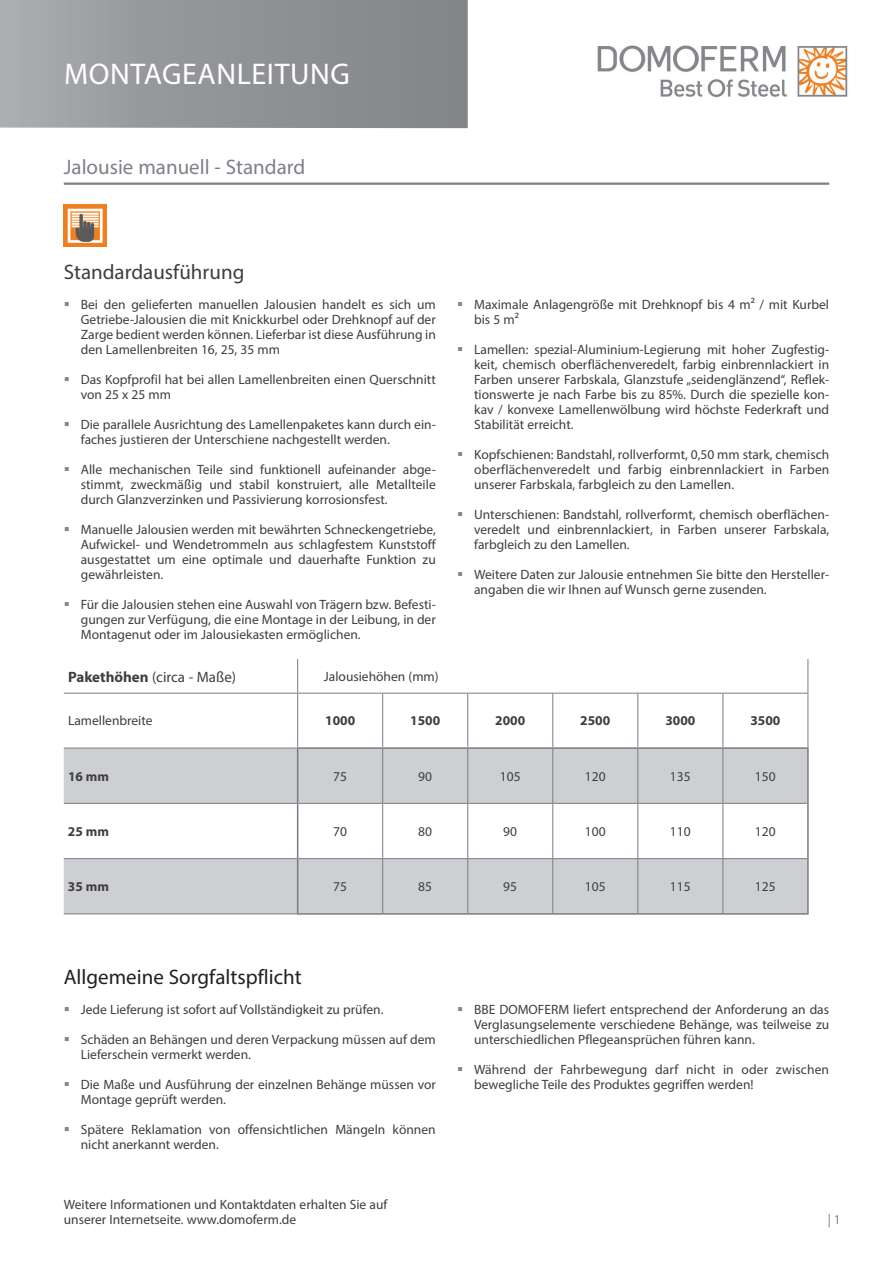
<style>
.page{position:relative;width:893px;height:1263px;background:#fff}
.page>*{position:absolute;margin:0;border:0;box-sizing:border-box;transform-origin:0 0}
.t1{font:30px "Myriad Pro";letter-spacing:.02em;color:#fff}
.t2{font:21px "Myriad Pro";color:#231f20}
.t3{font:21px "Myriad Pro";color:#7f8087}
.t4{font:21px "Myriad Pro";color:#3e3e3f}
.t5{font:15px "Myriad Pro";color:#3e3e3f}
.t6{font:13.5px/15px "Myriad Pro";color:#3e3e3f}
.t7{font:700 13.5px "Myriad Pro";color:#3e3e3f}
.t8{font:13.5px "Myriad Pro";color:#7f8087}
.s1{font-weight:700}
</style>
<div class="page">
<svg style="left:0;top:0;width:468px;height:128px;background:#939598"></svg>
<img style="left:597px;top:45px;width:251px;height:53px">
<hr style="left:64px;top:183px;width:765px;height:2px;background:#7f8087">
<svg style="left:64px;top:749px;width:743px;height:164px;fill:#cdcfd3"></svg>
<hr style="left:297px;top:659px;width:1px;height:34px;background:#787c82">
<hr style="left:807px;top:659px;width:1px;height:34px;background:#787c82">
<hr style="left:297px;top:693px;width:1px;height:54px;background:#787c82">
<hr style="left:382px;top:693px;width:1px;height:54px;background:#787c82">
<hr style="left:467px;top:693px;width:1px;height:54px;background:#787c82">
<hr style="left:552px;top:693px;width:1px;height:54px;background:#787c82">
<hr style="left:637px;top:693px;width:1px;height:54px;background:#787c82">
<hr style="left:722px;top:693px;width:1px;height:54px;background:#787c82">
<hr style="left:807px;top:693px;width:1px;height:54px;background:#787c82">
<hr style="left:64px;top:748px;width:233px;height:1px;background:#787c82">
<hr style="left:382px;top:749px;width:1px;height:54px;background:#787c82">
<hr style="left:467px;top:749px;width:1px;height:54px;background:#787c82">
<hr style="left:552px;top:749px;width:1px;height:54px;background:#787c82">
<hr style="left:637px;top:749px;width:1px;height:54px;background:#787c82">
<hr style="left:722px;top:749px;width:1px;height:54px;background:#787c82">
<hr style="left:64px;top:803px;width:233px;height:1px;background:#787c82">
<hr style="left:298px;top:803px;width:85px;height:1px;background:#787c82">
<hr style="left:383px;top:803px;width:85px;height:1px;background:#787c82">
<hr style="left:382px;top:804px;width:1px;height:54px;background:#787c82">
<hr style="left:468px;top:803px;width:85px;height:1px;background:#787c82">
<hr style="left:467px;top:804px;width:1px;height:54px;background:#787c82">
<hr style="left:553px;top:803px;width:85px;height:1px;background:#787c82">
<hr style="left:552px;top:804px;width:1px;height:54px;background:#787c82">
<hr style="left:638px;top:803px;width:85px;height:1px;background:#787c82">
<hr style="left:637px;top:804px;width:1px;height:54px;background:#787c82">
<hr style="left:723px;top:803px;width:84px;height:1px;background:#787c82">
<hr style="left:722px;top:804px;width:1px;height:54px;background:#787c82">
<hr style="left:64px;top:858px;width:233px;height:1px;background:#787c82">
<hr style="left:298px;top:858px;width:85px;height:1px;background:#787c82">
<hr style="left:383px;top:858px;width:85px;height:1px;background:#787c82">
<hr style="left:382px;top:859px;width:1px;height:54px;background:#787c82">
<hr style="left:468px;top:858px;width:85px;height:1px;background:#787c82">
<hr style="left:467px;top:859px;width:1px;height:54px;background:#787c82">
<hr style="left:553px;top:858px;width:85px;height:1px;background:#787c82">
<hr style="left:552px;top:859px;width:1px;height:54px;background:#787c82">
<hr style="left:638px;top:858px;width:85px;height:1px;background:#787c82">
<hr style="left:637px;top:859px;width:1px;height:54px;background:#787c82">
<hr style="left:723px;top:858px;width:84px;height:1px;background:#787c82">
<hr style="left:722px;top:859px;width:1px;height:54px;background:#787c82">
<hr style="left:64px;top:913px;width:233px;height:1px;background:#787c82">
<hr style="left:64px;top:693px;width:234px;height:1px;background:#787c82">
<hr style="left:298px;top:693px;width:85px;height:1px;background:#787c82">
<hr style="left:383px;top:693px;width:85px;height:1px;background:#787c82">
<hr style="left:468px;top:693px;width:85px;height:1px;background:#787c82">
<hr style="left:553px;top:693px;width:85px;height:1px;background:#787c82">
<hr style="left:638px;top:693px;width:85px;height:1px;background:#787c82">
<hr style="left:723px;top:693px;width:84px;height:1px;background:#787c82">
<hr style="left:297px;top:747px;width:86px;height:2px;background:#787c82">
<hr style="left:297px;top:749px;width:1px;height:54px;background:#787c82">
<hr style="left:383px;top:747px;width:85px;height:2px;background:#787c82">
<hr style="left:468px;top:747px;width:85px;height:2px;background:#787c82">
<hr style="left:553px;top:747px;width:85px;height:2px;background:#787c82">
<hr style="left:638px;top:747px;width:85px;height:2px;background:#787c82">
<hr style="left:723px;top:747px;width:86px;height:2px;background:#787c82">
<hr style="left:807px;top:749px;width:2px;height:54px;background:#787c82">
<hr style="left:297px;top:803px;width:1px;height:56px;background:#787c82">
<hr style="left:807px;top:803px;width:2px;height:56px;background:#787c82">
<hr style="left:297px;top:859px;width:1px;height:54px;background:#787c82">
<hr style="left:807px;top:859px;width:2px;height:54px;background:#787c82">
<hr style="left:297px;top:913px;width:86px;height:2px;background:#787c82">
<hr style="left:383px;top:913px;width:85px;height:2px;background:#787c82">
<hr style="left:468px;top:913px;width:85px;height:2px;background:#787c82">
<hr style="left:553px;top:913px;width:85px;height:2px;background:#787c82">
<hr style="left:638px;top:913px;width:85px;height:2px;background:#787c82">
<hr style="left:723px;top:913px;width:86px;height:2px;background:#787c82">
<img style="left:64px;top:204px;width:42px;height:43px">
<h1 class="t1" style="left:64px;top:55px;width:287px">MONTAGEANLEITUNG</h1>
<h2 class="t3" style="left:64px;top:154px;width:243px">Jalousie manuell - Standard</h2>
<h2 class="t4" style="left:64px;top:259px;width:182px">Standardausführung</h2>
<p class="t6" style="left:81px;top:297px;width:357px;text-align:justify">Bei den gelieferten manuellen Jalousien handelt es sich um Getriebe-Jalousien die mit Knickkurbel oder Drehknopf auf der Zarge bedient werden können. Lieferbar ist diese Ausführung in den Lamellenbreiten 16, 25, 35 mm</p>
<p class="t6" style="left:81px;top:372px;width:357px">Das Kopfprofil hat bei allen Lamellenbreiten einen Querschnitt von 25 x 25 mm</p>
<p class="t6" style="left:81px;top:417px;width:357px">Die parallele Ausrichtung des Lamellenpaketes kann durch ein&shy;faches justieren der Unterschiene nachgestellt werden.</p>
<p class="t6" style="left:81px;top:462px;width:357px;text-align:justify">Alle mechanischen Teile sind funktionell aufeinander abge&shy;stimmt, zweckmäßig und stabil konstruiert, alle Metallteile durch Glanzverzinken und Passivierung korrosionsfest.</p>
<p class="t6" style="left:81px;top:522px;width:357px;text-align:justify">Manuelle Jalousien werden mit bewährten Schneckengetriebe, Aufwickel- und Wendetrommeln aus schlagfestem Kunststoff ausgestattet um eine optimale und dauerhafte Funktion zu gewährleisten.</p>
<p class="t6" style="left:81px;top:597px;width:357px;text-align:justify">Für die Jalousien stehen eine Auswahl von Trägern bzw. Befesti&shy;gungen zur Verfügung, die eine Montage in der Leibung, in der Montagenut oder im Jalousiekasten ermöglichen.</p>
<p class="t6" style="left:474px;top:297px;width:357px">Maximale Anlagengröße mit Drehknopf bis 4 m² / mit Kurbel bis 5 m²</p>
<p class="t6" style="left:474px;top:342px;width:357px;text-align:justify">Lamellen: spezial-Aluminium-Legierung mit hoher Zugfestig&shy;keit, chemisch oberflächenveredelt, farbig einbrennlackiert in Farben unserer Farbskala, Glanzstufe „seidenglänzend“, Reflek&shy;tionswerte je nach Farbe bis zu 85%. Durch die spezielle kon&shy;kav / konvexe Lamellenwölbung wird höchste Federkraft und Stabilität erreicht.</p>
<p class="t6" style="left:474px;top:447px;width:357px;text-align:justify">Kopfschienen: Bandstahl, rollverformt, 0,50 mm stark, chemisch oberflächenveredelt und farbig einbrennlackiert in Farben unserer Farbskala, farbgleich zu den Lamellen.</p>
<p class="t6" style="left:474px;top:507px;width:357px;text-align:justify">Unterschienen: Bandstahl, rollverformt, chemisch oberflächen&shy;veredelt und einbrennlackiert, in Farben unserer Farbskala, farbgleich zu den Lamellen.</p>
<p class="t6" style="left:474px;top:567px;width:357px">Weitere Daten zur Jalousie entnehmen Sie bitte den Hersteller&shy;angaben die wir Ihnen auf Wunsch gerne zusenden.</p>
<p class="t5" style="left:68px;top:667px;width:170px"><span class="s1">Pakethöhen</span> (circa - Maße)</p>
<p class="t6" style="left:324px;top:669px;width:116px">Jalousiehöhen (mm)</p>
<p class="t6" style="left:68px;top:713px;width:86px">Lamellenbreite</p>
<p class="t7" style="left:325px;top:712px;width:31px">1000</p>
<p class="t7" style="left:410px;top:712px;width:31px">1500</p>
<p class="t7" style="left:495px;top:712px;width:31px">2000</p>
<p class="t7" style="left:580px;top:712px;width:31px">2500</p>
<p class="t7" style="left:665px;top:712px;width:31px">3000</p>
<p class="t7" style="left:750px;top:712px;width:31px">3500</p>
<p class="t7" style="left:68px;top:767px;width:43px">16 mm</p>
<p class="t6" style="left:333px;top:768px;width:15px">75</p>
<p class="t6" style="left:418px;top:768px;width:15px">90</p>
<p class="t6" style="left:500px;top:768px;width:22px">105</p>
<p class="t6" style="left:585px;top:768px;width:22px">120</p>
<p class="t6" style="left:670px;top:768px;width:22px">135</p>
<p class="t6" style="left:755px;top:768px;width:22px">150</p>
<p class="t7" style="left:68px;top:823px;width:43px">25 mm</p>
<p class="t6" style="left:333px;top:824px;width:15px">70</p>
<p class="t6" style="left:418px;top:824px;width:15px">80</p>
<p class="t6" style="left:503px;top:824px;width:15px">90</p>
<p class="t6" style="left:585px;top:824px;width:22px">100</p>
<p class="t6" style="left:670px;top:824px;width:22px">110</p>
<p class="t6" style="left:755px;top:824px;width:22px">120</p>
<p class="t7" style="left:68px;top:878px;width:43px">35 mm</p>
<p class="t6" style="left:333px;top:879px;width:15px">75</p>
<p class="t6" style="left:418px;top:879px;width:15px">85</p>
<p class="t6" style="left:503px;top:879px;width:15px">95</p>
<p class="t6" style="left:585px;top:879px;width:22px">105</p>
<p class="t6" style="left:670px;top:879px;width:22px">115</p>
<p class="t6" style="left:755px;top:879px;width:22px">125</p>
<h2 class="t2" style="left:64px;top:964px;width:239px">Allgemeine Sorgfaltspflicht</h2>
<p class="t6" style="left:81px;top:1002px;width:304px">Jede Lieferung ist sofort auf Vollständigkeit zu prüfen.</p>
<p class="t6" style="left:81px;top:1032px;width:357px">Schäden an Behängen und deren Verpackung müssen auf dem<br>Lieferschein vermerkt werden.</p>
<p class="t6" style="left:81px;top:1077px;width:357px">Die Maße und Ausführung der einzelnen Behänge müssen vor<br>Montage geprüft werden.</p>
<p class="t6" style="left:81px;top:1122px;width:356px">Spätere Reklamation von offensichtlichen Mängeln können nicht anerkannt werden.</p>
<p class="t6" style="left:64px;top:1197px;width:325px">Weitere Informationen und Kontaktdaten erhalten Sie auf unserer Internetseite. www.domoferm.de</p>
<p class="t6" style="left:474px;top:1002px;width:357px;text-align:justify">BBE DOMOFERM liefert entsprechend der Anforderung an das Verglasungselemente verschiedene Behänge, was teilweise zu unterschiedlichen Pflegeansprüchen führen kann.</p>
<p class="t6" style="left:474px;top:1062px;width:356px">Während der Fahrbewegung darf nicht in oder zwischen bewegliche Teile des Produktes gegriffen werden!</p>
<p class="t8" style="left:828px;top:1211px;width:15px">| 1</p>
</div>
